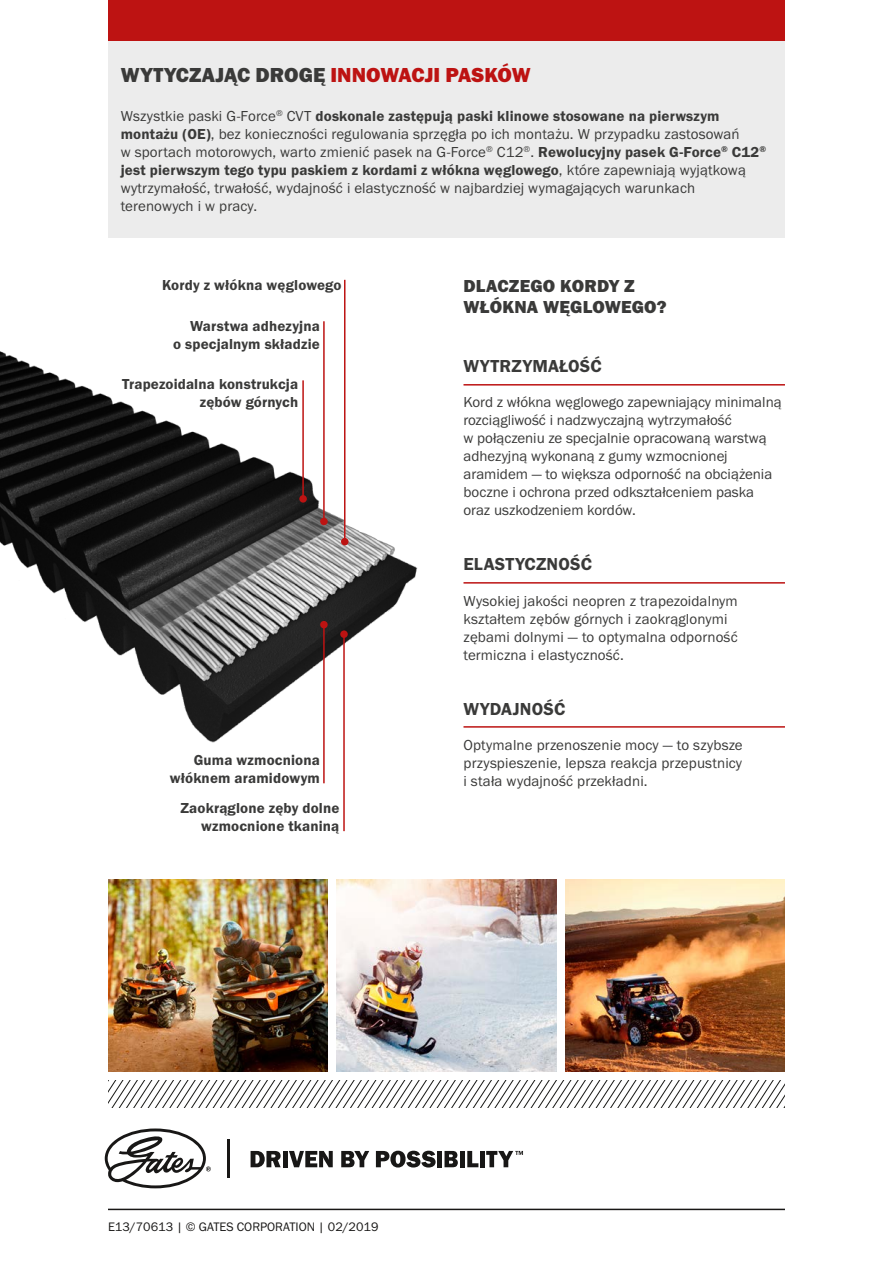
<style>
.page{position:relative;width:893px;height:1263px;background:#fff}
.page>*{position:absolute;margin:0;border:0;box-sizing:border-box;transform-origin:0 0}
.BODY_-_Title{font:21px "Franklin Gothic URW Hea";color:#3a3a39}
.BODY_-__Subtitle_-_R{font:18px "Franklin Gothic URW Dem";letter-spacing:.01em;color:#3a3a39}
.BODY_-_Subtitle{font:18px/21px "Franklin Gothic URW Hea";letter-spacing:.01em;color:#3a3a39}
.BODY_-_Copy{font:15px/18px "Franklin Gothic URW Boo";color:#3a3a39}
.BODY_-_Copy-2{font:15px/18px "Franklin Gothic URW Dem";letter-spacing:.01em;color:#3a3a39;text-align:right}
.BODY_-_Footer{font:12.75px "Franklin Gothic URW Boo";color:#181716}
.s1{color:#bd1312}
.s2{font-family:"Franklin Gothic URW Dem"}
</style>
<div class="page">
<hr style="left:227px;top:1139px;width:3px;height:39px;background:#181716">
<svg style="left:251px;top:1151px;width:30px;height:16px"></svg>
<div style="left:283px;top:1151px;width:5px;height:16px;background:#181716"></div>
<svg style="left:289px;top:1151px;width:44px;height:16px"></svg>
<svg style="left:341px;top:1151px;width:28px;height:16px"></svg>
<svg style="left:376px;top:1151px;width:60px;height:16px"></svg>
<div style="left:437px;top:1151px;width:5px;height:16px;background:#181716"></div>
<svg style="left:444px;top:1151px;width:14px;height:16px"></svg>
<div style="left:460px;top:1151px;width:5px;height:16px;background:#181716"></div>
<svg style="left:467px;top:1151px;width:11px;height:16px"></svg>
<div style="left:480px;top:1151px;width:5px;height:16px;background:#181716"></div>
<svg style="left:486px;top:1151px;width:37px;height:16px"></svg>
<svg style="left:105px;top:1128px;width:106px;height:60px"></svg>
<hr style="left:108px;top:1209px;width:677px;height:1px;background:#181716">
<svg style="left:108px;top:1080px;width:677px;height:27px"></svg>
<img style="left:336px;top:880px;width:220px;height:191px">
<img style="left:108px;top:880px;width:220px;height:191px">
<img style="left:565px;top:880px;width:220px;height:191px">
<img style="left:0;top:342px;width:418px;height:442px">
<div style="left:108px;top:40px;width:677px;height:198px;background:#ececec"></div>
<hr style="left:463px;top:384px;width:322px;height:2px;background:#bd1312">
<hr style="left:463px;top:582px;width:322px;height:2px;background:#bd1312">
<hr style="left:463px;top:726px;width:322px;height:2px;background:#bd1312">
<hr style="left:302px;top:380px;width:2px;height:119px;background:#bd1312">
<div style="left:299px;top:495px;width:8px;height:8px;background:#bd1312;border-radius:50%"></div>
<hr style="left:323px;top:625px;width:2px;height:158px;background:#bd1312">
<div style="left:320px;top:621px;width:8px;height:7px;background:#bd1312;border-radius:50%"></div>
<hr style="left:343px;top:634px;width:2px;height:197px;background:#bd1312">
<div style="left:340px;top:630px;width:8px;height:8px;background:#bd1312;border-radius:50%"></div>
<hr style="left:323px;top:321px;width:2px;height:200px;background:#bd1312">
<div style="left:320px;top:518px;width:8px;height:7px;background:#bd1312;border-radius:50%"></div>
<hr style="left:344px;top:280px;width:1px;height:262px;background:#bd1312">
<div style="left:341px;top:538px;width:7px;height:7px;background:#bd1312;border-radius:50%"></div>
<div style="left:108px;top:0;width:677px;height:40px;background:#bd1312"></div>
<p class="BODY_-_Title" style="left:121px;top:61px;width:411px">WYTYCZAJĄC DROGĘ <span class="s1">INNOWACJI PASKÓW</span></p>
<p class="BODY_-_Copy" style="left:121px;top:106px;width:647px">Wszystkie paski G-Force<sup>®</sup> CVT <span class="s2">doskonale zastępują paski klinowe stosowane na pierwszym montażu (OE)</span>, bez konieczności regulowania sprzęgła po ich montażu. W przypadku zastosowań<br>w sportach motorowych, warto zmienić pasek na G-Force<sup>®</sup> C12<sup>®</sup>. <span class="s2">Rewolucyjny pasek G-Force</span><sup>®</sup> <span class="s2">C12</span><sup>® </sup><span class="s2">jest pierwszym tego typu paskiem z kordami z włókna węglowego</span>, które zapewniają wyjątkową wytrzymałość, trwałość, wydajność i elastyczność w najbardziej wymagających warunkach terenowych i w pracy.</p>
<p class="BODY_-_Copy-2" style="left:162px;top:276px;width:181px">Kordy z włókna węglowego</p>
<p class="BODY_-_Subtitle" style="left:463px;top:275px;width:205px">DLACZEGO KORDY Z<br>WŁÓKNA WĘGLOWEGO?</p>
<p class="BODY_-__Subtitle_-_R" style="left:463px;top:355px;width:140px">WYTRZYMAŁOŚĆ</p>
<p class="BODY_-_Copy" style="left:463px;top:393px;width:320px">Kord z włókna węglowego zapewniający minimalną rozciągliwość i nadzwyczajną wytrzymałość<br>w połączeniu ze specjalnie opracowaną warstwą adhezyjną wykonaną z gumy wzmocnionej aramidem — to większa odporność na obciążenia boczne i ochrona przed odkształceniem paska oraz uszkodzeniem kordów.</p>
<p class="BODY_-__Subtitle_-_R" style="left:463px;top:553px;width:130px">ELASTYCZNOŚĆ</p>
<p class="BODY_-_Copy" style="left:463px;top:591px;width:276px">Wysokiej jakości neopren z trapezoidalnym kształtem zębów górnych i zaokrąglonymi zębami dolnymi — to optymalna odporność termiczna i elastyczność.</p>
<p class="BODY_-__Subtitle_-_R" style="left:463px;top:697px;width:103px">WYDAJNOŚĆ</p>
<p class="BODY_-_Copy" style="left:463px;top:735px;width:281px;text-align:justify">Optymalne przenoszenie mocy — to szybsze przyspieszenie, lepsza reakcja przepustnicy i stała wydajność przekładni.</p>
<p class="BODY_-_Copy-2" style="left:173px;top:317px;width:148px">Warstwa adhezyjna<br>o specjalnym składzie</p>
<p class="BODY_-_Copy-2" style="left:122px;top:374px;width:177px">Trapezoidalna konstrukcja zębów górnych</p>
<p class="BODY_-_Copy-2" style="left:170px;top:751px;width:151px">Guma wzmocniona włóknem aramidowym</p>
<p class="BODY_-_Copy-2" style="left:180px;top:799px;width:161px">Zaokrąglone zęby dolne wzmocnione tkaniną</p>
<p class="BODY_-_Footer" style="left:108px;top:1219px;width:272px">E13/70613 | © GATES CORPORATION | 02/2019</p>
</div>
